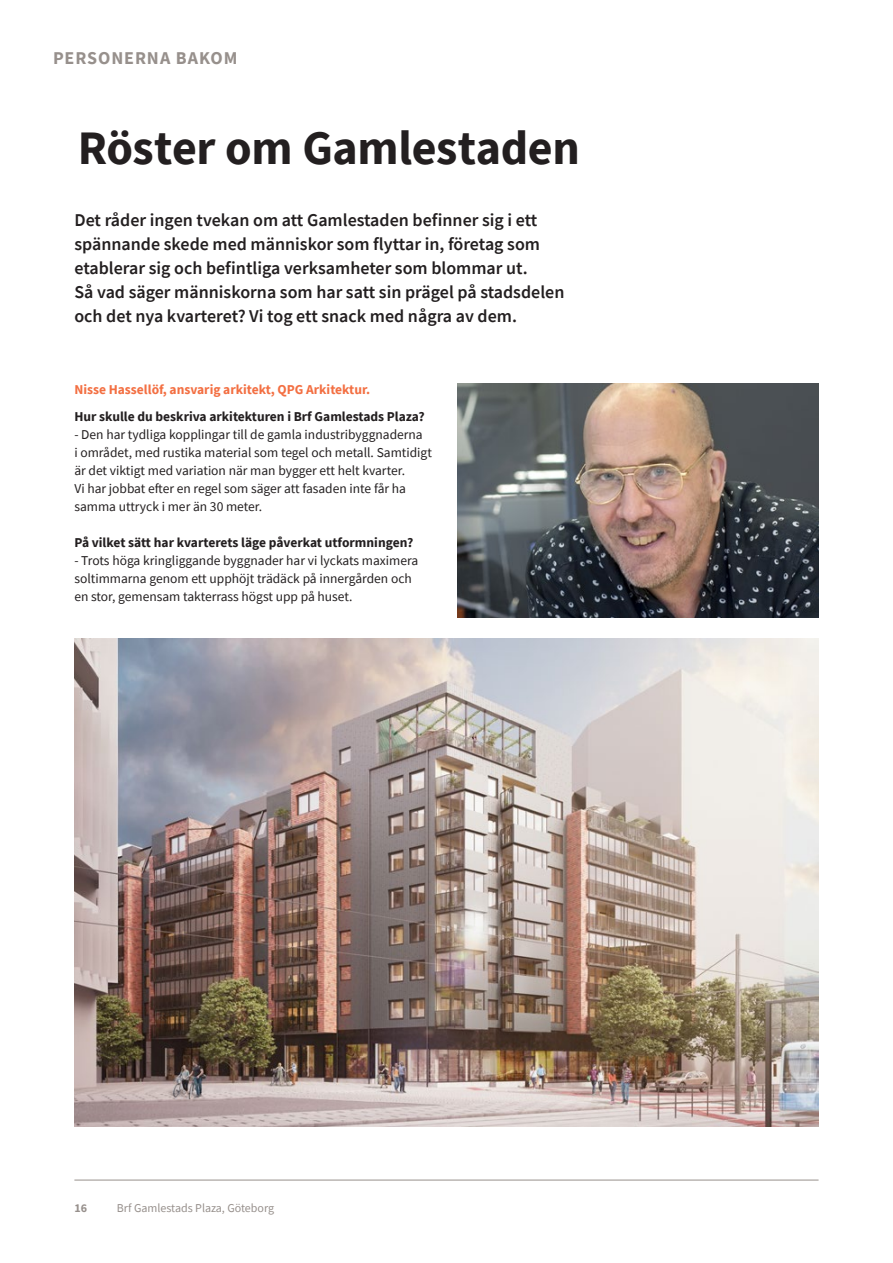
<style>
.page{position:relative;width:893px;height:1263px;background:#fff}
.page>*{position:absolute;margin:0;border:0;box-sizing:border-box;transform-origin:0 0}
.Rubrik_uppslag_32_32{font:700 48px "Source Sans Pro";letter-spacing:-.005em;color:#231f20}
.Ingress_12_16{font:600 18px/24px "Source Sans Pro";color:#231f20}
.Kapitel{font:700 18px "Source Sans Pro";letter-spacing:.05em;color:#97908c}
.Brödtext_9_12{font:13.5px/18px "Source Sans Pro";color:#231f20}
.Brödtextrubrik_9_12{font:700 13.5px "Source Sans Pro";color:#231f20}
.Brödtextrubrik_9_12-2{font:700 13.5px "Source Sans Pro";color:#f36f42}
.t1{font:12px "Source Sans Pro";color:#97908c}
.t2{font:700 12px "Source Sans Pro";color:#97908c}
</style>
<div class="page">
<hr style="left:74px;top:1180px;width:745px;height:1px;background:#97908c">
<img style="left:74px;top:639px;width:745px;height:488px">
<img style="left:457px;top:384px;width:362px;height:233px">
<p class="Kapitel" style="left:53px;top:46px;width:186px">PERSONERNA BAKOM</p>
<p class="Rubrik_uppslag_32_32" style="left:78px;top:115px;width:504px">Röster om Gamlestaden</p>
<p class="Ingress_12_16" style="left:74px;top:208px;width:491px">Det råder ingen tvekan om att Gamlestaden befinner sig i ett spännande skede med människor som flyttar in, företag som etablerar sig och befintliga verksamheter som blommar ut.<br>Så vad säger människorna som har satt sin prägel på stadsdelen och det nya kvarteret? Vi tog ett snack med några av dem.</p>
<p class="Brödtextrubrik_9_12-2" style="left:74px;top:380px;width:297px">Nisse Hassellöf, ansvarig arkitekt, QPG Arkitektur.</p>
<p class="Brödtextrubrik_9_12" style="left:74px;top:408px;width:352px">Hur skulle du beskriva arkitekturen i Brf Gamlestads Plaza?</p>
<p class="Brödtext_9_12" style="left:74px;top:426px;width:359px">- Den har tydliga kopplingar till de gamla industribyggnaderna<br>i området, med rustika material som tegel och metall. Samtidigt är det viktigt med variation när man bygger ett helt kvarter.<br>Vi har jobbat efter en regel som säger att fasaden inte får ha samma uttryck i mer än 30 meter.</p>
<p class="Brödtextrubrik_9_12" style="left:74px;top:534px;width:341px">På vilket sätt har kvarterets läge påverkat utformningen?</p>
<p class="Brödtext_9_12" style="left:74px;top:552px;width:345px">- Trots höga kringliggande byggnader har vi lyckats maximera soltimmarna genom ett upphöjt trädäck på innergården och en stor, gemensam takterrass högst upp på huset.</p>
<p class="t2" style="left:74px;top:1200px;width:14px">16</p>
<p class="t1" style="left:117px;top:1200px;width:159px">Brf Gamlestads Plaza, Göteborg</p>
</div>
